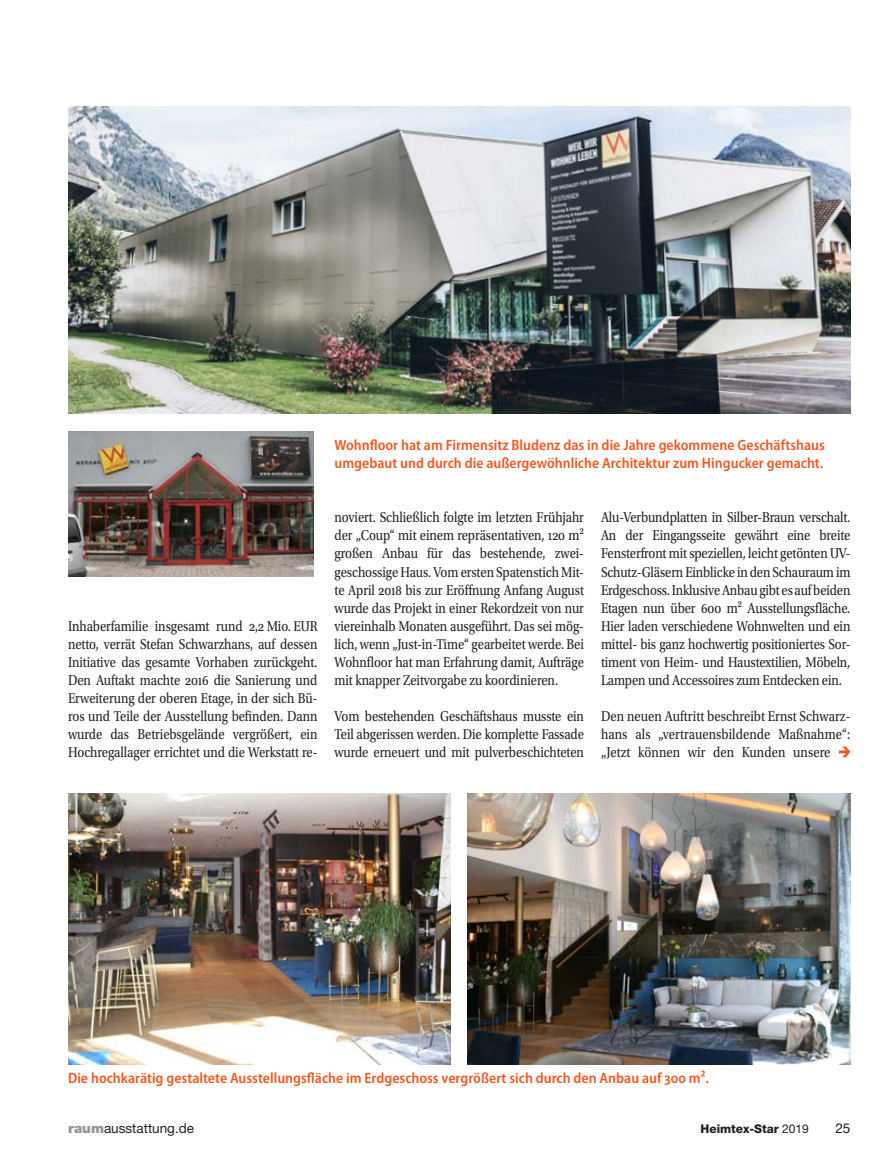
<style>
.page{position:relative;width:893px;height:1170px;background:#fff}
.page>*{position:absolute;margin:0;border:0;box-sizing:border-box;transform-origin:0 0}
.t1{font:15px/18.1px "Utopia Std";letter-spacing:-.01em;color:#231f20;text-align:justify;scale:.85 1}
.t2{font:600 semi-condensed 15px/18px "Myriad Pro";color:#f15921}
.t3{font:13.5px "Helvetica Neue LT Std";color:#231f20}
.t4{font:800 12px "Helvetica Neue LT Std";letter-spacing:-.005em;color:#231f20}
.s1{font-weight:900;color:#939598}
.s2{font-weight:400}
</style>
<div class="page">
<img style="left:68px;top:106px;width:782px;height:308px">
<img style="left:68px;top:793px;width:383px;height:271px">
<img style="left:468px;top:793px;width:382px;height:271px">
<svg style="left:839px;top:746px;width:11px;height:11px"></svg>
<img style="left:68px;top:432px;width:246px;height:144px">
<p class="t1" style="left:68px;top:617px;width:295px">Inhaberfamilie insgesamt rund 2,2 Mio. EUR netto, verrät Stefan Schwarzhans, auf dessen Initiative das gesamte Vorhaben zurückgeht.<br>Den Auftakt machte 2016 die Sanierung und Erweiterung der oberen Etage, in der sich Bü&shy;ros und Teile der Ausstellung befinden. Dann wurde das Betriebsgelände vergrößert, ein Hochregallager errichtet und die Werkstatt re-</p>
<p class="t2" style="left:334px;top:436px;width:492px">Wohnfloor hat am Firmensitz Bludenz das in die Jahre gekommene Geschäftshaus umgebaut und durch die außergewöhnliche Architektur zum Hingucker gemacht.</p>
<p class="t1" style="left:334px;top:508px;width:295px">noviert. Schließlich folgte im letzten Frühjahr der „Coup“ mit einem repräsentativen, 120 m² großen Anbau für das bestehende, zwei&shy;geschossige Haus. Vom ersten Spatenstich Mit&shy;te April 2018 bis zur Eröffnung Anfang August wurde das Projekt in einer Rekordzeit von nur viereinhalb Monaten ausgeführt. Das sei mög&shy;lich, wenn „Just-in-Time“ gearbeitet werde. Bei Wohnfloor hat man Erfahrung damit, Aufträge mit knapper Zeitvorgabe zu koordinieren.</p>
<p class="t1" style="left:334px;top:707px;width:295px">Vom bestehenden Geschäftshaus musste ein Teil abgerissen werden. Die komplette Fassade wurde erneuert und mit pulverbeschichteten</p>
<p class="t1" style="left:601px;top:508px;width:295px">Alu-Verbundplatten in Silber-Braun verschalt.<br>An der Eingangsseite gewährt eine breite Fensterfront mit speziellen, leicht getönten UV-Schutz-Gläsern Einblicke in den Schauraum im Erdgeschoss. Inklusive Anbau gibt es auf beiden Etagen nun über 600 m² Ausstellungsfläche.<br>Hier laden verschiedene Wohnwelten und ein mittel- bis ganz hochwertig positioniertes Sor&shy;timent von Heim- und Haustextilien, Möbeln, Lampen und Accessoires zum Entdecken ein.</p>
<p class="t1" style="left:601px;top:707px;width:295px">Den neuen Auftritt beschreibt Ernst Schwarz&shy;hans als „vertrauensbildende Maßnahme“: „Jetzt können wir den Kunden unsere</p>
<p class="t2" style="left:68px;top:1068px;width:642px">Die hochkarätig gestaltete Ausstellungsfläche im Erdgeschoss vergrößert sich durch den Anbau auf 300 m².</p>
<p class="t3" style="left:68px;top:1119px;width:128px"><span class="s1">raum</span>ausstattung.de</p>
<p class="t4" style="left:701px;top:1121px;width:110px">Heimtex-Star <span class="s2">2019</span></p>
<p class="t3" style="left:835px;top:1119px;width:17px">25</p>
</div>
